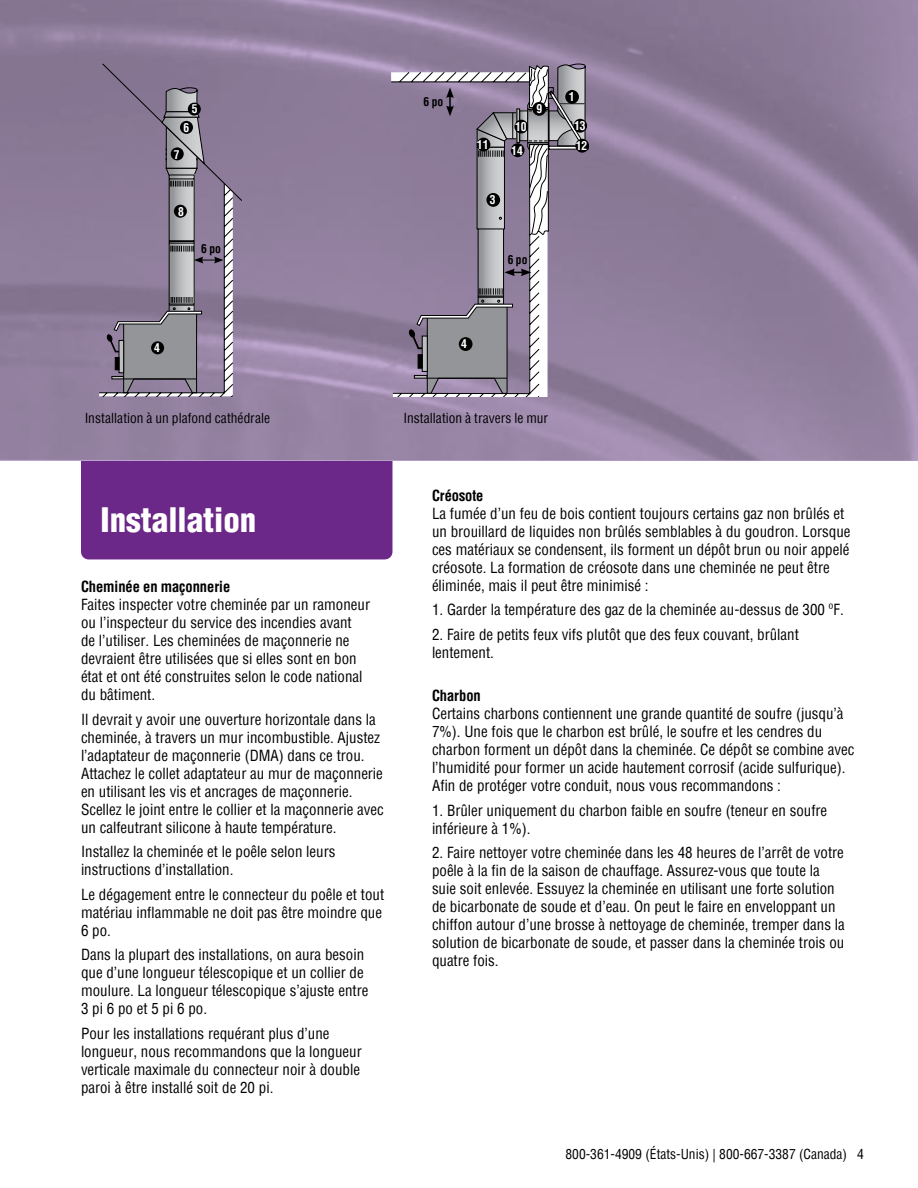
<style>
.page{position:relative;width:918px;height:1188px;background:#fff}
.page>*{position:absolute;margin:0;border:0;box-sizing:border-box;transform-origin:0 0}
.t1{font:900 condensed 33px "Helvetica";color:#fff}
.t2{font:condensed 15px/18px "Helvetica";color:#000}
.t3{font:700 condensed 15px "Helvetica";color:#000}
.t4{font:condensed 13.5px "Helvetica";color:#000}
.t5{font:700 condensed 12px "Helvetica";color:#fff}
.t6{font:700 condensed 12px "Helvetica";letter-spacing:.105em;color:#000}
</style>
<div class="page">
<div style="left:81px;top:276px;width:311px;height:283px;background:#6c2888"></div>
<img style="left:0;top:0;width:918px;height:461px">
<svg style="left:98px;top:64px;width:144px;height:332px;background:#8c8096"></svg>
<div style="left:174px;top:205px;width:13px;height:13px;background:#000;border-radius:50%"></div>
<svg style="left:391px;top:71px;width:149px;height:325px;background:#9686a2"></svg>
<svg style="left:409px;top:64px;width:180px;height:330px;background:#93889b"></svg>
<p class="t5" style="left:192px;top:102px;width:7px">5</p>
<p class="t5" style="left:183px;top:120px;width:7px">6</p>
<p class="t5" style="left:174px;top:147px;width:7px">7</p>
<p class="t5" style="left:178px;top:204px;width:7px">8</p>
<p class="t6" style="left:201px;top:242px;width:21px">6po</p>
<p class="t6" style="left:423px;top:94px;width:21px">6po</p>
<p class="t5" style="left:477px;top:137px;width:13px">11</p>
<p class="t5" style="left:490px;top:192px;width:7px">3</p>
<p class="t5" style="left:537px;top:101px;width:7px">9</p>
<p class="t5" style="left:569px;top:90px;width:7px">1</p>
<p class="t5" style="left:515px;top:119px;width:13px">10</p>
<p class="t5" style="left:574px;top:118px;width:13px">13</p>
<p class="t5" style="left:511px;top:143px;width:13px">14</p>
<p class="t5" style="left:576px;top:138px;width:13px">12</p>
<p class="t6" style="left:508px;top:252px;width:21px">6po</p>
<p class="t5" style="left:154px;top:340px;width:7px">4</p>
<p class="t4" style="left:85px;top:409px;width:187px">Installation à un plafond cathédrale</p>
<p class="t5" style="left:461px;top:336px;width:7px">4</p>
<p class="t4" style="left:403px;top:409px;width:146px">Installation à travers le mur</p>
<h1 class="t1" style="left:101px;top:499px;width:157px">Installation</h1>
<p class="t3" style="left:81px;top:578px;width:151px">Cheminée en maçonnerie</p>
<p class="t2" style="left:81px;top:596px;width:291px">Faites inspecter votre cheminée par un ramoneur ou l’inspecteur du service des incendies avant<br>de l’utiliser. Les cheminées de maçonnerie ne devraient être utilisées que si elles sont en bon état et ont été construites selon le code national du bâtiment.</p>
<p class="t2" style="left:81px;top:710px;width:304px">Il devrait y avoir une ouverture horizontale dans la cheminée, à travers un mur incombustible. Ajustez l’adaptateur de maçonnerie (DMA) dans ce trou.<br>Attachez le collet adaptateur au mur de maçonnerie en utilisant les vis et ancrages de maçonnerie.<br>Scellez le joint entre le collier et la maçonnerie avec un calfeutrant silicone à haute température.</p>
<p class="t2" style="left:81px;top:843px;width:256px">Installez la cheminée et le poêle selon leurs instructions d’installation.</p>
<p class="t2" style="left:81px;top:885px;width:305px">Le dégagement entre le connecteur du poêle et tout matériau inflammable ne doit pas être moindre que<br>6 po.</p>
<p class="t2" style="left:81px;top:946px;width:289px">Dans la plupart des installations, on aura besoin que d’une longueur télescopique et un collier de moulure. La longueur télescopique s’ajuste entre 3 pi 6 po et 5 pi 6 po.</p>
<p class="t2" style="left:81px;top:1024px;width:282px">Pour les installations requérant plus d’une longueur, nous recommandons que la longueur verticale maximale du connecteur noir à double paroi à être installé soit de 20 pi.</p>
<p class="t3" style="left:432px;top:486px;width:53px">Créosote</p>
<p class="t2" style="left:432px;top:504px;width:420px">La fumée d’un feu de bois contient toujours certains gaz non brûlés et un brouillard de liquides non brûlés semblables à du goudron. Lorsque ces matériaux se condensent, ils forment un dépôt brun ou noir appelé créosote. La formation de créosote dans une cheminée ne peut être éliminée, mais il peut être minimisé :</p>
<p class="t2" style="left:432px;top:601px;width:413px">1. Garder la température des gaz de la cheminée au-dessus de 300 ºF.</p>
<p class="t2" style="left:432px;top:625px;width:368px">2. Faire de petits feux vifs plutôt que des feux couvant, brûlant lentement.</p>
<p class="t3" style="left:432px;top:686px;width:50px">Charbon</p>
<p class="t2" style="left:432px;top:704px;width:424px">Certains charbons contiennent une grande quantité de soufre (jusqu’à 7%). Une fois que le charbon est brûlé, le soufre et les cendres du charbon forment un dépôt dans la cheminée. Ce dépôt se combine avec l’humidité pour former un acide hautement corrosif (acide sulfurique).<br>Afin de protéger votre conduit, nous vous recommandons :</p>
<p class="t2" style="left:432px;top:801px;width:397px">1. Brûler uniquement du charbon faible en soufre (teneur en soufre inférieure à 1%).</p>
<p class="t2" style="left:432px;top:844px;width:414px">2. Faire nettoyer votre cheminée dans les 48 heures de l’arrêt de votre poêle à la fin de la saison de chauffage. Assurez-vous que toute la suie soit enlevée. Essuyez la cheminée en utilisant une forte solution de bicarbonate de soude et d’eau. On peut le faire en enveloppant un chiffon autour d’une brosse à nettoyage de cheminée, tremper dans la solution de bicarbonate de soude, et passer dans la cheminée trois ou quatre fois.</p>
<p class="t4" style="left:566px;top:1145px;width:300px">800-361-4909 (États-Unis) | 800-667-3387 (Canada) 4</p>
</div>
